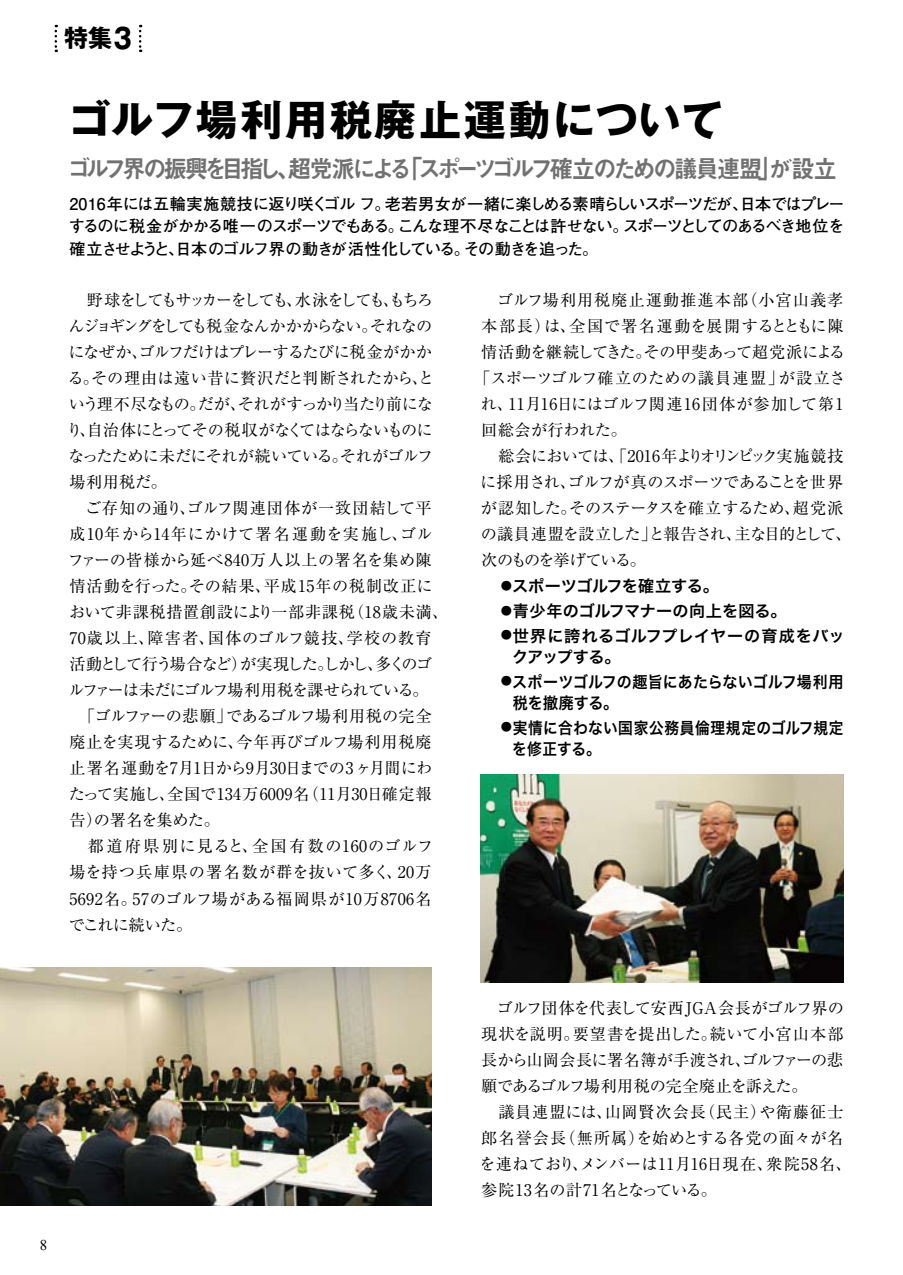
<style>
.page{position:relative;width:903px;height:1275px;background:#fff}
.page>*{position:absolute;margin:0;border:0;box-sizing:border-box;transform-origin:0 0}
.t1{font:700 42.18px "Gothic MB101 Pro";letter-spacing:.06em;color:#000}
.t2{font:24.85px "Midashi Go Pro MB31";letter-spacing:-.165em;color:#727172;scale:.95 1}
.t3{font:700 24.15px "Gothic MB101 Pro";color:#000}
.t4{font:16.1px/26.1px "Ryumin Pro";color:#000}
.t5{font:700 16.1px/22.4px "Futo Go B101 Pro";letter-spacing:-.08em;color:#000;text-align:justify}
.t6{font:16.1px/21.2px "Hira Kaku Pro W6";letter-spacing:.01em;color:#000}
.t7{font:16.1px "Ryumin Pro";letter-spacing:-.04em;color:#000}
.t8{font:16.1px/21.2px "Hira Kaku Pro W6";letter-spacing:.01em;color:#000;scale:.93 1}
.t9{font:16.1px/21.2px "Hira Kaku Pro W6";letter-spacing:.03em;color:#000;scale:.91 1}
.t10{font:16.1px "Ryumin Pro";letter-spacing:-.045em;color:#000}
.t11{font:16.1px "Ryumin Pro";letter-spacing:.02em;color:#000}
.t12{font:16.1px "Ryumin Pro";letter-spacing:-.06em;color:#000}
.t13{font:16.1px "Ryumin Pro";letter-spacing:-.03em;color:#000}
.t14{font:16.1px "Ryumin Pro";letter-spacing:.055em;color:#000}
.t15{font:16.1px "Ryumin Pro";letter-spacing:.07em;color:#000}
.t16{font:16.1px "Ryumin Pro";letter-spacing:-.07em;color:#000}
.t17{font:16.1px "Ryumin Pro";letter-spacing:.025em;color:#000}
.t18{font:14.88px "Times New Roman";color:#000}
.s1{font-size:27.82px}
</style>
<div class="page">
<img style="left:480px;top:775px;width:363px;height:208px">
<img style="left:0;top:967px;width:432px;height:238px">
<svg style="left:55px;top:25px;width:2px;height:27px"></svg>
<svg style="left:139px;top:25px;width:2px;height:27px"></svg>
<h3 class="t3" style="left:64px;top:18px;width:69px">特集<span class="s1">3</span></h3>
<h1 class="t1" style="left:68px;top:85px;width:656px">ゴルフ場利用税廃止運動について</h1>
<h2 class="t2" style="left:67px;top:149px;width:812px">ゴルフ界の振興を目指し、超党派による「スポーツゴルフ確立のための議員連盟」が設立</h2>
<p class="t5" style="left:69px;top:191px;width:777px">2016年には五輪実施競技に返り咲くゴルフ。老若男女が一緒に楽しめる素晴らしいスポーツだが、日本ではプレーするのに税金がかかる唯一のスポーツでもある。こんな理不尽なことは許せない。スポーツとしてのあるべき地位を確立させようと、日本のゴルフ界の動きが活性化している。その動きを追った。</p>
<p class="t4" style="left:66px;top:285px;width:383px;text-indent:21px">野球をしてもサッカーをしても、水泳をしても、もちろんジョギングをしても税金なんかかからない。それなのになぜか、ゴルフだけはプレーするたびに税金がかかる。その理由は遠い昔に贅沢だと判断されたから、という理不尽なもの。だが、それがすっかり当たり前になり、自治体にとってその税収がなくてはならないものになったために未だにそれが続いている。それがゴルフ場利用税だ。<br>　ご存知の通り、ゴルフ関連団体が一致団結して平成10年から14年にかけて署名運動を実施し、ゴルファーの皆様から延べ840万人以上の署名を集め陳情活動を行った。その結果、平成15年の税制改正において非課税措置創設により一部非課税（18歳未満、<br>70歳以上、障害者、国体のゴルフ競技、学校の教育活動として行う場合など）が実現した。しかし、多くのゴルファーは未だにゴルフ場利用税を課せられている。<br>　「ゴルファーの悲願」であるゴルフ場利用税の完全廃止を実現するために、今年再びゴルフ場利用税廃止署名運動を7月1日から9月30日までの3 ヶ月間にわたって実施し、全国で134万6009名（11月30日確定報告）の署名を集めた。<br>　都道府県別に見ると、全国有数の160のゴルフ場を持つ兵庫県の署名数が群を抜いて多く、20万<br>5692名。57のゴルフ場がある福岡県が10万8706名でこれに続いた。</p>
<p class="t15" style="left:481px;top:287px;width:364px">　ゴルフ場利用税廃止運動推進本部（小宮山義孝</p>
<p class="t14" style="left:481px;top:313px;width:364px">本部長）は、全国で署名運動を展開するとともに陳</p>
<p class="t13" style="left:481px;top:339px;width:365px">情活動を継続してきた。その甲斐あって超党派による</p>
<p class="t4" style="left:474px;top:364px;width:372px">「スポーツゴルフ確立のための議員連盟」が設立さ</p>
<p class="t11" style="left:481px;top:391px;width:364px">れ、11月16日にはゴルフ関連16団体が参加して第1</p>
<p class="t17" style="left:481px;top:417px;width:147px">回総会が行われた。</p>
<p class="t10" style="left:481px;top:443px;width:364px">　総会においては、「2016年よりオリンピック実施競技</p>
<p class="t7" style="left:480px;top:469px;width:365px">に採用され、ゴルフが真のスポーツであることを世界</p>
<p class="t7" style="left:481px;top:495px;width:364px">が認知した。そのステータスを確立するため、超党派</p>
<p class="t12" style="left:481px;top:521px;width:372px">の議員連盟を設立した」と報告され、主な目的として、</p>
<p class="t16" style="left:481px;top:547px;width:166px">次のものを挙げている。</p>
<p class="t6" style="left:501px;top:575px;width:220px"><sup>●</sup>スポーツゴルフを確立する。</p>
<p class="t6" style="left:501px;top:600px;width:287px"><sup>●</sup>青少年のゴルフマナーの向上を図る。</p>
<p class="t6" style="left:512px;top:624px;width:334px;text-indent:-11px"><sup>●</sup>世界に誇れるゴルフプレイヤーの育成をバックアップする。</p>
<p class="t8" style="left:513px;top:670px;width:357px;text-indent:-12px"><sup>●</sup>スポーツゴルフの趣旨にあたらないゴルフ場利用税を撤廃する。</p>
<p class="t9" style="left:512px;top:716px;width:365px;text-indent:-11px"><sup>●</sup>実情に合わない国家公務員倫理規定のゴルフ規定を修正する。</p>
<p class="t18" style="left:40px;top:1235px;width:9px">8</p>
<p class="t4" style="left:480px;top:994px;width:374px">　ゴルフ団体を代表して安西JGA会長がゴルフ界の現状を説明。要望書を提出した。続いて小宮山本部長から山岡会長に署名簿が手渡され、ゴルファーの悲願であるゴルフ場利用税の完全廃止を訴えた。<br>　議員連盟には、山岡賢次会長（民主）や衛藤征士郎名誉会長（無所属）を始めとする各党の面々が名を連ねており、メンバーは11月16日現在、衆院58名、参院13名の計71名となっている。</p>
</div>
